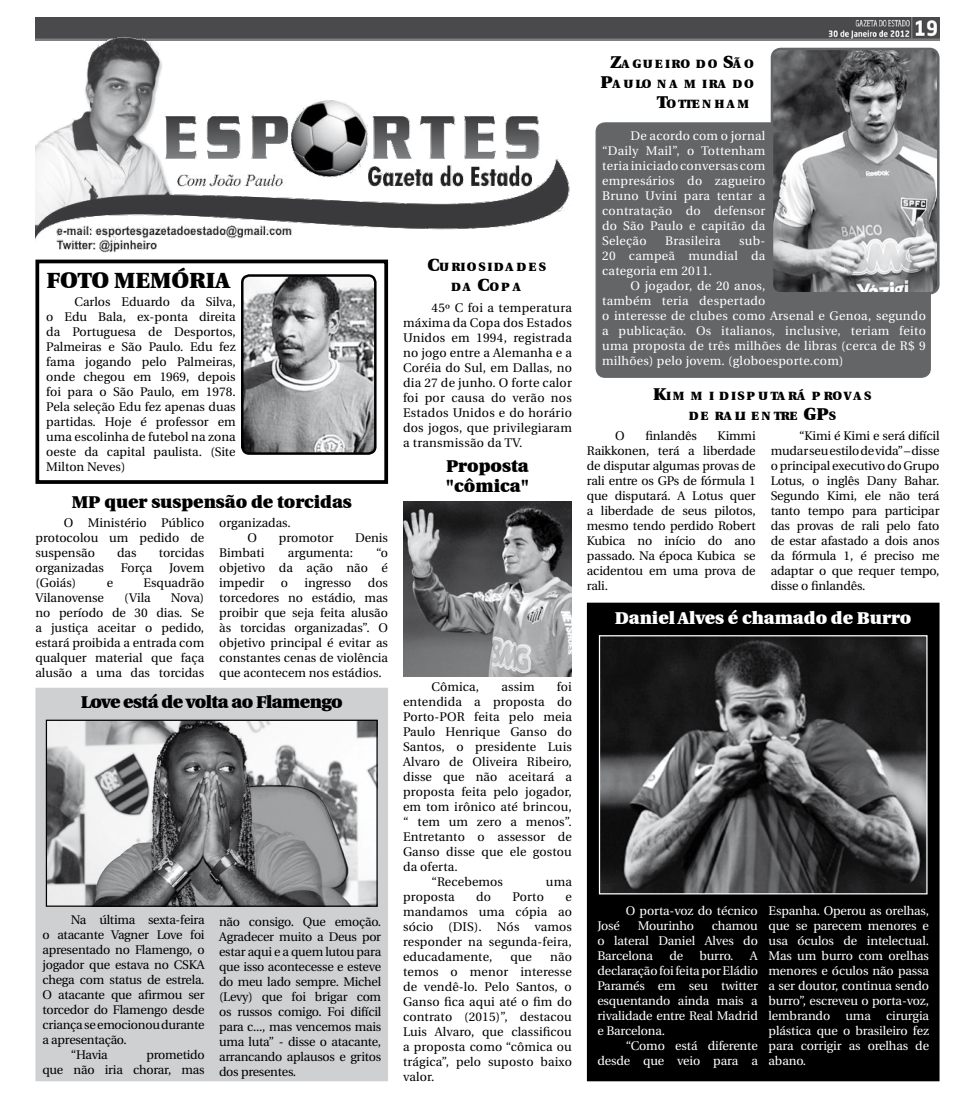
<style>
.page{position:relative;width:975px;height:1099px;background:#fff}
.page>*{position:absolute;margin:0;border:0;box-sizing:border-box;transform-origin:0 0}
.t1{font:900 22.5px "Utopia";color:#000}
.t2{font:900 17.5px/20px "Utopia";letter-spacing:-.005em;color:#000}
.t3{font:900 17.5px "Utopia";letter-spacing:-.015em;color:#fff}
.t4{font:900 17.5px "Utopia";letter-spacing:-.045em;color:#000}
.t5{font:12.5px/15px "Utopia";color:#000;text-align:justify}
.t6{font:12.5px/15px "Utopia";letter-spacing:.02em;color:#fff;text-align:justify}
.t7{font:12.5px/15px "Utopia";letter-spacing:-.02em;color:#000;text-align:right}
.t8{font:12.5px/15px "Utopia";letter-spacing:-.01em;color:#fff;text-align:right}
.t9{font:900 12.25px/20px "Utopia";letter-spacing:.155em;color:#000;text-align:center}
.s1{font-size:17.5px}
</style>
<div class="page">
<div style="left:587px;top:603px;width:351px;height:477px;background:#000"></div>
<img style="left:601px;top:637px;width:324px;height:255px">
<div style="left:599px;top:635px;width:328px;height:259px;border:1px solid #fff"></div>
<div style="left:596px;top:123px;width:334px;height:254px;background:#646567;border-radius:9px"></div>
<img style="left:773px;top:49px;width:165px;height:244px">
<div style="left:770px;top:48px;width:169px;height:246px;border:2px solid #646567;border-radius:9px"></div>
<img style="left:35px;top:18px;width:904px;height:22px">
<div style="left:35px;top:259px;width:353px;height:225px;border:4px solid #000"></div>
<img style="left:244px;top:275px;width:131px;height:178px">
<div style="left:241px;top:274px;width:135px;height:181px;border:2px solid #000;border-radius:7px"></div>
<img style="left:35px;top:35px;width:537px;height:218px">
<div style="left:35px;top:687px;width:353px;height:394px;background:#cfd0d2;border:1px solid #cfd0d2"></div>
<img style="left:48px;top:721px;width:328px;height:183px">
<div style="left:46px;top:719px;width:332px;height:187px;border:1px solid #000"></div>
<img style="left:403px;top:501px;width:169px;height:175px">
<h1 class="t1" style="left:46px;top:267px;width:88px">FOTO MEM</h1>
<h1 class="t1" style="left:171px;top:267px;width:33px">ÓRIA</h1>
<p class="t5" style="left:46px;top:294px;width:191px;text-indent:28px">Carlos Eduardo da Silva, o Edu Bala, ex-ponta direita da Portuguesa de Desportos, Palmeiras e São Paulo. Edu fez fama jogando pelo Palmeiras, onde chegou em 1969, depois foi para o São Paulo, em 1978.<br>Pela seleção Edu fez apenas duas partidas. Hoje é professor em uma escolinha de futebol na zona oeste da capital paulista. (Site Milton Neves)</p>
<h2 class="t2" style="left:72px;top:491px;width:281px">MP quer suspensão de torcidas</h2>
<p class="t5" style="left:35px;top:515px;width:170px;text-indent:28px">O Ministério Público protocolou um pedido de suspensão</p>
<p class="t5" style="left:219px;top:515px;width:73px;text-align:center">organizadas.<br>O</p>
<p class="t5" style="left:279px;top:530px;width:56px">promotor</p>
<p class="t5" style="left:355px;top:530px;width:34px">Denis</p>
<p class="t5" style="left:219px;top:545px;width:170px;text-indent:157px">“o objetivo da ação não é impedir</p>
<p class="t5" style="left:117px;top:545px;width:21px">das</p>
<p class="t5" style="left:159px;top:545px;width:47px">torcidas</p>
<p class="t5" style="left:219px;top:545px;width:47px">Bimbati</p>
<p class="t5" style="left:288px;top:545px;width:67px">argumenta:</p>
<p class="t5" style="left:35px;top:560px;width:70px">organizadas</p>
<p class="t5" style="left:121px;top:560px;width:33px">Força</p>
<p class="t5" style="left:169px;top:560px;width:37px">Jovem</p>
<p class="t5" style="left:35px;top:575px;width:42px">(Goiás)</p>
<p class="t5" style="left:107px;top:575px;width:8px">e</p>
<p class="t5" style="left:144px;top:575px;width:62px">Esquadrão</p>
<p class="t5" style="left:35px;top:590px;width:70px">Vilanovense</p>
<p class="t5" style="left:124px;top:590px;width:28px">(Vila</p>
<p class="t5" style="left:219px;top:575px;width:170px;text-indent:149px">dos torcedores no estádio, mas proibir que seja feita alusão às torcidas organizadas”. O objetivo principal é evitar as constantes cenas de violência que acontecem nos estádios.</p>
<h2 class="t4" style="left:81px;top:692px;width:263px">Love está de volta ao Flamengo</h2>
<p class="t5" style="left:281px;top:575px;width:9px">o</p>
<p class="t5" style="left:304px;top:575px;width:49px">ingresso</p>
<p class="t5" style="left:35px;top:590px;width:170px;text-indent:135px">Nova) no período de 30 dias. Se a justiça aceitar o pedido, estará proibida a entrada com qualquer material que faça alusão a uma das torcidas</p>
<p class="t7" style="left:71px;top:912px;width:135px">Na última sexta-feira</p>
<p class="t7" style="left:42px;top:927px;width:164px">o atacante Vagner Love foi</p>
<p class="t7" style="left:42px;top:942px;width:164px">apresentado no Flamengo, o</p>
<p class="t7" style="left:42px;top:957px;width:164px">jogador que estava no CSKA</p>
<p class="t7" style="left:42px;top:972px;width:164px">chega com status de estrela.</p>
<p class="t7" style="left:42px;top:987px;width:164px">O atacante que afirmou ser</p>
<p class="t7" style="left:42px;top:1002px;width:164px">torcedor do Flamengo desde</p>
<p class="t7" style="left:42px;top:1017px;width:164px">criança se emocionou durante</p>
<p class="t7" style="left:42px;top:1032px;width:86px">a apresentação.</p>
<p class="t5" style="left:71px;top:1047px;width:38px">“Havia</p>
<p class="t7" style="left:42px;top:1047px;width:164px">prometido<br>que não iria chorar, mas</p>
<p class="t5" style="left:219px;top:914px;width:164px">não consigo. Que emoção.<br>Agradecer muito a Deus por estar aqui e a quem lutou para que isso acontecesse e esteve do meu lado sempre. Michel (Levy) que foi brigar com os russos comigo. Foi difícil para c..., mas vencemos mais uma luta” - disse o atacante, arrancando aplausos e gritos dos presentes.</p>
<p class="t9" style="left:427px;top:257px;width:119px"><span class="s1">C</span>URIOSIDADES<br>DA <span class="s1">C</span>OP A</p>
<p class="t5" style="left:403px;top:301px;width:170px;text-indent:28px">45º C foi a temperatura máxima da Copa dos Estados Unidos em 1994, registrada no jogo entre a Alemanha e a Coréia do Sul, em Dallas, no dia 27 de junho. O forte calor foi por causa do verão nos Estados Unidos e do horário dos jogos, que privilegiaram a transmissão da TV.</p>
<h2 class="t2" style="left:446px;top:456px;width:85px">Proposta "cômica"</h2>
<p class="t5" style="left:431px;top:679px;width:49px">Cômica,</p>
<p class="t5" style="left:501px;top:679px;width:35px">assim</p>
<p class="t5" style="left:556px;top:679px;width:17px">foi</p>
<p class="t5" style="left:403px;top:694px;width:170px">entendida a proposta do</p>
<p class="t5" style="left:403px;top:709px;width:170px">Porto-POR feita pelo meia</p>
<p class="t5" style="left:403px;top:724px;width:170px">Paulo Henrique Ganso do</p>
<p class="t5" style="left:403px;top:739px;width:170px">Santos, o presidente Luis</p>
<p class="t5" style="left:403px;top:754px;width:170px">Alvaro de Oliveira Ribeiro,</p>
<p class="t5" style="left:403px;top:769px;width:170px">disse que não aceitará a</p>
<p class="t5" style="left:403px;top:784px;width:170px">proposta feita pelo jogador,</p>
<p class="t5" style="left:403px;top:799px;width:170px">em tom irônico até brincou,</p>
<p class="t5" style="left:403px;top:814px;width:170px">“ tem um zero a menos”.</p>
<p class="t5" style="left:403px;top:829px;width:170px">Entretanto o assessor de</p>
<p class="t5" style="left:403px;top:844px;width:170px">Ganso disse que ele gostou</p>
<p class="t5" style="left:403px;top:859px;width:56px">da oferta.</p>
<p class="t5" style="left:431px;top:874px;width:73px">“Recebemos</p>
<p class="t5" style="left:546px;top:874px;width:27px">uma</p>
<p class="t5" style="left:403px;top:889px;width:53px">proposta</p>
<p class="t5" style="left:476px;top:889px;width:16px">do</p>
<p class="t5" style="left:512px;top:889px;width:33px">Porto</p>
<p class="t5" style="left:403px;top:889px;width:170px;text-indent:162px">e mandamos uma cópia ao sócio (DIS). Nós vamos responder na segunda-feira, educadamente,</p>
<p class="t5" style="left:403px;top:949px;width:170px;text-indent:147px">não temos o menor interesse de vendê-lo. Pelo Santos, o Ganso fica aqui até o fim do contrato (2015)”, destacou Luis Alvaro, que classificou a proposta como “cômica ou trágica”, pelo suposto baixo valor.</p>
<p class="t5" style="left:510px;top:949px;width:23px">que</p>
<p class="t9" style="left:610px;top:54px;width:145px"><span class="s1">Z</span>AGUEIRO DO <span class="s1">S</span>ÃO</p>
<p class="t9" style="left:600px;top:74px;width:155px"><span class="s1">P</span>AULO NA M IRA DO</p>
<p class="t9" style="left:656px;top:94px;width:94px"><span class="s1">T</span>OTTENHAM</p>
<p class="t6" style="left:602px;top:128px;width:165px;text-indent:28px">De acordo com o jornal “Daily Mail”, o Tottenham teria iniciado conversas com empresários do zagueiro Bruno Uvini para tentar a contratação do defensor do São Paulo e capitão da Seleção</p>
<p class="t6" style="left:602px;top:233px;width:165px;text-indent:137px">sub-20 campeã mundial da categoria em 2011.</p>
<p class="t6" style="left:602px;top:278px;width:325px;text-align:left;text-indent:28px">O jogador, de 20 anos,<br>também teria despertado<br>o interesse de clubes como Arsenal e Genoa, segundo a publicação. Os italianos, inclusive, teriam feito uma proposta de três milhões de libras (cerca de R$ 9 milhões) pelo jovem. (globoesporte.com)</p>
<p class="t6" style="left:665px;top:233px;width:57px">Brasileira</p>
<p class="t9" style="left:653px;top:386px;width:219px"><span class="s1">K</span>IM M I DISP UTARÁ P ROVAS<br>DE RALI ENTRE <span class="s1">GP</span>S</p>
<p class="t5" style="left:587px;top:428px;width:170px;text-indent:131px">Kimmi Raikkonen, terá a liberdade de disputar algumas provas de rali entre os GPs de fórmula 1 que disputará. A Lotus quer a liberdade de seus pilotos, mesmo tendo perdido Robert Kubica no início do ano passado. Na época Kubica se acidentou em uma prova de rali.</p>
<p class="t5" style="left:770px;top:428px;width:170px;text-indent:28px">“Kimi é Kimi e será difícil mudar seu estilo de vida” – disse o principal executivo do Grupo Lotus, o inglês Dany Bahar.<br>Segundo Kimi, ele não terá tanto tempo para participar das provas de rali pelo fato de estar afastado a dois anos da fórmula 1, é preciso me adaptar o que requer tempo, disse o finlandês.</p>
<p class="t5" style="left:615px;top:428px;width:11px">O</p>
<p class="t5" style="left:645px;top:428px;width:53px">finlandês</p>
<h2 class="t3" style="left:615px;top:608px;width:298px">Daniel Alves é chamado de Burro</h2>
<p class="t8" style="left:625px;top:903px;width:134px">O porta-voz do técnico</p>
<p class="t6" style="left:597px;top:918px;width:24px">José</p>
<p class="t8" style="left:637px;top:918px;width:58px">Mourinho</p>
<p class="t6" style="left:597px;top:918px;width:162px;text-indent:114px">chamou o lateral Daniel Alves do Barcelona</p>
<p class="t6" style="left:669px;top:948px;width:15px">de</p>
<p class="t6" style="left:699px;top:948px;width:36px">burro.</p>
<p class="t6" style="left:597px;top:948px;width:162px;text-indent:152px">A declaração foi feita por Eládio Paramés em seu twitter esquentando ainda mais a rivalidade entre Real Madrid e Barcelona.</p>
<p class="t8" style="left:597px;top:1038px;width:162px">“Como está diferente desde que veio para a</p>
<p class="t6" style="left:768px;top:903px;width:162px">Espanha. Operou as orelhas, que se parecem menores e usa óculos de intelectual.<br>Mas um burro com orelhas menores e óculos não passa a ser doutor, continua sendo burro”, escreveu o porta-voz, lembrando uma cirurgia plástica que o brasileiro fez para corrigir as orelhas de abano.</p>
</div>
